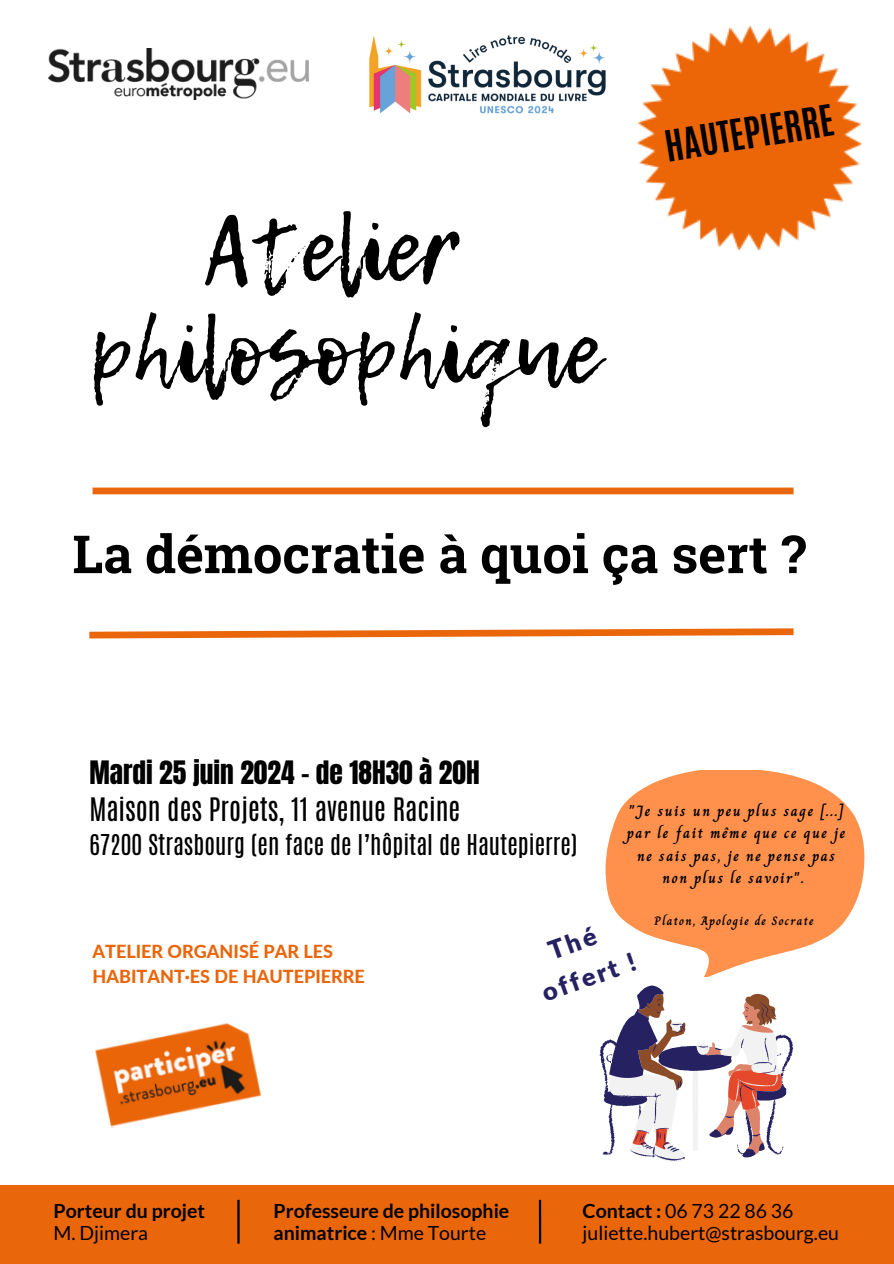
<style>
.page{position:relative;width:894px;height:1264px;background:#fff}
.page>*{position:absolute;margin:0;border:0;box-sizing:border-box;transform-origin:0 0}
.t1{font:90px/102.3px "Lemon Tuesday";color:#000;text-align:center}
.t2{font:700 52.5px "Roboto Slab";color:#000}
.t3{font:700 36px "Antonio";color:#000}
.t4{font:27.45px "Anton";color:#000}
.t5{font:27px "Antonio";color:#000}
.t6{font:900 25.5px/37.2px "Lato";color:#262262;text-align:center}
.t7{font:24px "Antonio";color:#000}
.t8{font:700 19.5px "Lato";color:#000}
.t9{font:19.5px "Lato";color:#000}
.t10{font:800 18px/24.8px "Lato";color:#ea660b}
.t11{font:700 15px/22.4px "Charm";letter-spacing:.1em;color:#000;text-align:center}
.t12{font:700 12.15px "Charm";letter-spacing:.1em;color:#000}
.s1{font-weight:400}
.s2{font-weight:700}
</style>
<div class="page">
<svg style="left:89px;top:628px;width:705px;height:11px"></svg>
<img style="left:95px;top:1023px;width:167px;height:104px">
<img style="left:49px;top:49px;width:259px;height:50px">
<div style="left:92px;top:487px;width:701px;height:7px;background:#ea660b"></div>
<svg style="left:605px;top:770px;width:260px;height:206px;fill:#ff914d"></svg>
<svg style="left:599px;top:985px;width:194px;height:176px"></svg>
<div style="left:0;top:1184px;width:893px;height:79px;background:#ea660b"></div>
<hr style="left:538px;top:1199px;width:3px;height:44px;background:#000">
<hr style="left:237px;top:1199px;width:2px;height:44px;background:#000">
<img style="left:637px;top:25px;width:226px;height:226px">
<img style="left:369px;top:25px;width:274px;height:108px">
<h5 class="t1" style="left:89px;top:198px;width:511px">Atelier philosophique</h5>
<p class="t3" style="left:661px;top:121px;width:172px;rotate:-9deg">HAUTEPIERRE</p>
<p class="t2" style="left:72px;top:518px;width:734px">La démocratie à quoi ça sert ?</p>
<h2 class="t4" style="left:89px;top:752px;width:392px">Mardi 25 juin 2024 – de 18H30 à 20H</h2>
<h2 class="t5" style="left:89px;top:790px;width:372px">Maison des Projets, 11 avenue Racine</h2>
<h2 class="t7" style="left:89px;top:827px;width:489px">67200 Strasbourg (en face de l’hôpital de Hautepierre)</h2>
<p class="t11" style="left:627px;top:799px;width:219px">"Je suis un peu plus sage [...] par le fait même que ce que je ne sais pas, je ne pense pas non plus le savoir".</p>
<h4 class="t12" style="left:654px;top:911px;width:161px">Platon, Apologie de Socrate</h4>
<h6 class="t6" style="left:523px;top:940px;width:99px;rotate:-20deg">Thé offert !</h6>
<p class="t10" style="left:92px;top:938px;width:274px">ATELIER ORGANISÉ PAR LES<br>HABITANT·ES DE HAUTEPIERRE</p>
<p class="t8" style="left:54px;top:1199px;width:153px">Porteur du projet</p>
<p class="t9" style="left:54px;top:1220px;width:96px">M. Djimera</p>
<p class="t8" style="left:273px;top:1199px;width:237px">Professeure de philosophie</p>
<p class="t8" style="left:273px;top:1220px;width:214px">animatrice <span class="s1">: Mme Tourte</span></p>
<p class="t9" style="left:582px;top:1199px;width:212px"><span class="s2">Contact :</span> 06 73 22 86 36</p>
<p class="t9" style="left:582px;top:1220px;width:258px">juliette.hubert@strasbourg.eu</p>
</div>
